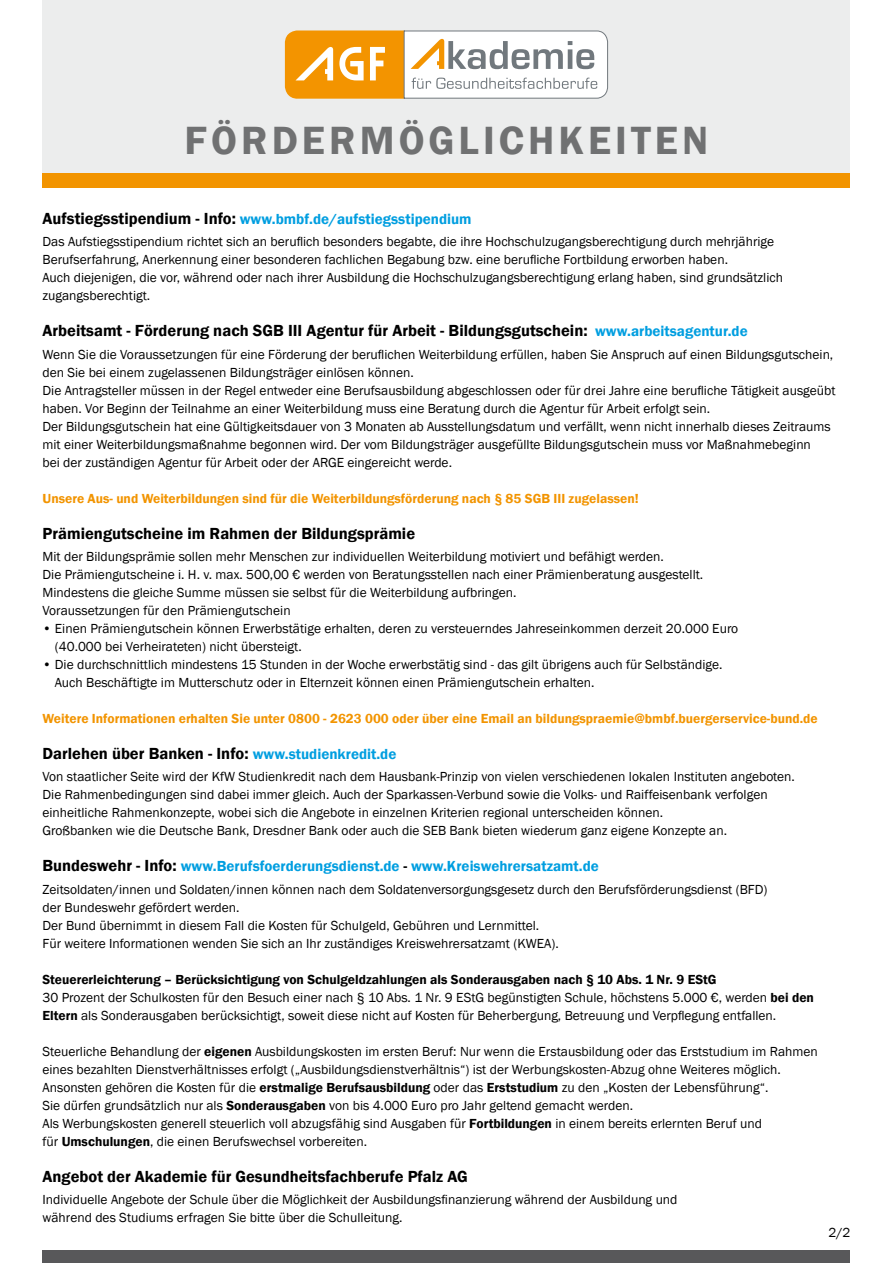
<style>
.page{position:relative;width:893px;height:1263px;background:#fff}
.page>*{position:absolute;margin:0;border:0;box-sizing:border-box;transform-origin:0 0}
.t1{font:600 40.5px "Franklin Gothic";letter-spacing:.1em;color:#707172}
.t2{font:600 16.5px "Franklin Gothic";color:#000}
.t3{font:600 15px "Franklin Gothic";color:#009ee0}
.t4{font:13.5px/18px "Franklin Gothic";color:#000}
.t5{font:600 13.5px "Franklin Gothic";color:#f29400}
.s1{font-size:16.5px;color:#000}
.s2{font-size:15px;color:#009ee0}
.s3{color:#000}
.s4{font-weight:600}
</style>
<div class="page">
<div style="left:43px;top:0;width:807px;height:173px;background:#eceded"></div>
<div style="left:43px;top:173px;width:807px;height:14px;background:#f29400"></div>
<div style="left:43px;top:1250px;width:807px;height:13px;background:#58585a"></div>
<svg style="left:285px;top:30px;width:324px;height:69px"></svg>
<h1 class="t1" style="left:185px;top:115px;width:525px">FÖRDERMÖGLICHKEITEN</h1>
<p class="t3" style="left:43px;top:210px;width:431px"><span class="s1">Aufstiegsstipendium - Info:</span> www.bmbf.de/aufstiegsstipendium</p>
<p class="t4" style="left:43px;top:233px;width:742px">Das Aufstiegsstipendium richtet sich an beruflich besonders begabte, die ihre Hochschulzugangsberechtigung durch mehrjährige Berufserfahrung, Anerkennung einer besonderen fachlichen Begabung bzw. eine berufliche Fortbildung erworben haben.<br>Auch diejenigen, die vor, während oder nach ihrer Ausbildung die Hochschulzugangsberechtigung erlang haben, sind grundsätzlich zugangsberechtigt.</p>
<p class="t2" style="left:43px;top:321px;width:707px">Arbeitsamt - Förderung nach SGB III Agentur für Arbeit - Bildungsgutschein: <span class="s2">www.arbeitsagentur.de</span></p>
<p class="t4" style="left:43px;top:345px;width:795px">Wenn Sie die Voraussetzungen für eine Förderung der beruflichen Weiterbildung erfüllen, haben Sie Anspruch auf einen Bildungsgutschein, den Sie bei einem zugelassenen Bildungsträger einlösen können.<br>Die Antragsteller müssen in der Regel entweder eine Berufsausbildung abgeschlossen oder für drei Jahre eine berufliche Tätigkeit ausgeübt haben. Vor Beginn der Teilnahme an einer Weiterbildung muss eine Beratung durch die Agentur für Arbeit erfolgt sein.<br>Der Bildungsgutschein hat eine Gültigkeitsdauer von 3 Monaten ab Ausstellungsdatum und verfällt, wenn nicht innerhalb dieses Zeitraums mit einer Weiterbildungsmaßnahme begonnen wird. Der vom Bildungsträger ausgefüllte Bildungsgutschein muss vor Maßnahmebeginn<br>bei der zuständigen Agentur für Arbeit oder der ARGE eingereicht werde.</p>
<p class="t5" style="left:43px;top:490px;width:598px">Unsere Aus- und Weiterbildungen sind für die Weiterbildungsförderung nach § 85 SGB III zugelassen!</p>
<p class="t2" style="left:43px;top:523px;width:374px">Prämiengutscheine im Rahmen der Bildungsprämie</p>
<p class="t4" style="left:43px;top:548px;width:662px">Mit der Bildungsprämie sollen mehr Menschen zur individuellen Weiterbildung motiviert und befähigt werden.<br>Die Prämiengutscheine i. H. v. max. 500,00 € werden von Beratungsstellen nach einer Prämienberatung ausgestellt.<br>Mindestens die gleiche Summe müssen sie selbst für die Weiterbildung aufbringen.<br>Voraussetzungen für den Prämiengutschein</p>
<p class="t4" style="left:55px;top:620px;width:685px;text-indent:-12px">• Einen Prämiengutschein können Erwerbstätige erhalten, deren zu versteuerndes Jahreseinkommen derzeit 20.000 Euro (40.000 bei Verheirateten) nicht übersteigt.</p>
<p class="t4" style="left:55px;top:656px;width:669px;text-indent:-12px">• Die durchschnittlich mindestens 15 Stunden in der Woche erwerbstätig sind - das gilt übrigens auch für Selbständige.<br>Auch Beschäftigte im Mutterschutz oder in Elternzeit können einen Prämiengutschein erhalten.</p>
<p class="t5" style="left:43px;top:710px;width:777px">Weitere Informationen erhalten Sie unter 0800 - 2623 000 oder über eine Email an bildungspraemie@bmbf.buergerservice-bund.de</p>
<p class="t2" style="left:43px;top:743px;width:355px">Darlehen über Banken - Info: <span class="s2">www.studienkredit.de</span></p>
<p class="t4" style="left:43px;top:768px;width:754px">Von staatlicher Seite wird der KfW Studienkredit nach dem Hausbank-Prinzip von vielen verschiedenen lokalen Instituten angeboten.<br>Die Rahmenbedingungen sind dabei immer gleich. Auch der Sparkassen-Verbund sowie die Volks- und Raiffeisenbank verfolgen einheitliche Rahmenkonzepte, wobei sich die Angebote in einzelnen Kriterien regional unterscheiden können.<br>Großbanken wie die Deutsche Bank, Dresdner Bank oder auch die SEB Bank bieten wiederum ganz eigene Konzepte an.</p>
<p class="t3" style="left:43px;top:857px;width:558px"><span class="s1">Bundeswehr - Info:</span> www.Berufsfoerderungsdienst.de <span class="s3">-</span> www.Kreiswehrersatzamt.de</p>
<p class="t4" style="left:43px;top:880px;width:726px">Zeitsoldaten/innen und Soldaten/innen können nach dem Soldatenversorgungsgesetz durch den Berufsförderungsdienst (BFD) der Bundeswehr gefördert werden.<br>Der Bund übernimmt in diesem Fall die Kosten für Schulgeld, Gebühren und Lernmittel.<br>Für weitere Informationen wenden Sie sich an Ihr zuständiges Kreiswehrersatzamt (KWEA).</p>
<p class="t4" style="left:43px;top:970px;width:773px"><span class="s4">Steuererleichterung – Berücksichtigung von Schulgeldzahlungen als Sonderausgaben nach § 10 Abs. 1 Nr. 9 EStG<br></span>30 Prozent der Schulkosten für den Besuch einer nach § 10 Abs. 1 Nr. 9 EStG begünstigten Schule, höchstens 5.000 €, werden <span class="s4">bei den<br>Eltern</span> als Sonderausgaben berücksichtigt, soweit diese nicht auf Kosten für Beherbergung, Betreuung und Verpflegung entfallen.</p>
<p class="t4" style="left:42px;top:1042px;width:777px">Steuerliche Behandlung der <span class="s4">eigenen</span> Ausbildungskosten im ersten Beruf: Nur wenn die Erstausbildung oder das Erststudium im Rahmen eines bezahlten Dienstverhältnisses erfolgt („Ausbildungsdienstverhältnis“) ist der Werbungskosten-Abzug ohne Weiteres möglich.<br>Ansonsten gehören die Kosten für die <span class="s4">erstmalige Berufsausbildung</span> oder das <span class="s4">Erststudium</span> zu den „Kosten der Lebensführung“.<br>Sie dürfen grundsätzlich nur als <span class="s4">Sonderausgaben</span> von bis 4.000 Euro pro Jahr geltend gemacht werden.<br>Als Werbungskosten generell steuerlich voll abzugsfähig sind Ausgaben für <span class="s4">Fortbildungen</span> in einem bereits erlernten Beruf und<br>für <span class="s4">Umschulungen</span>, die einen Berufswechsel vorbereiten.</p>
<p class="t2" style="left:43px;top:1166px;width:427px">Angebot der Akademie für Gesundheitsfachberufe Pfalz AG</p>
<p class="t4" style="left:43px;top:1190px;width:636px">Individuelle Angebote der Schule über die Möglichkeit der Ausbildungsfinanzierung während der Ausbildung und während des Studiums erfragen Sie bitte über die Schulleitung.</p>
<p class="t4" style="left:828px;top:1224px;width:23px">2/2</p>
</div>
